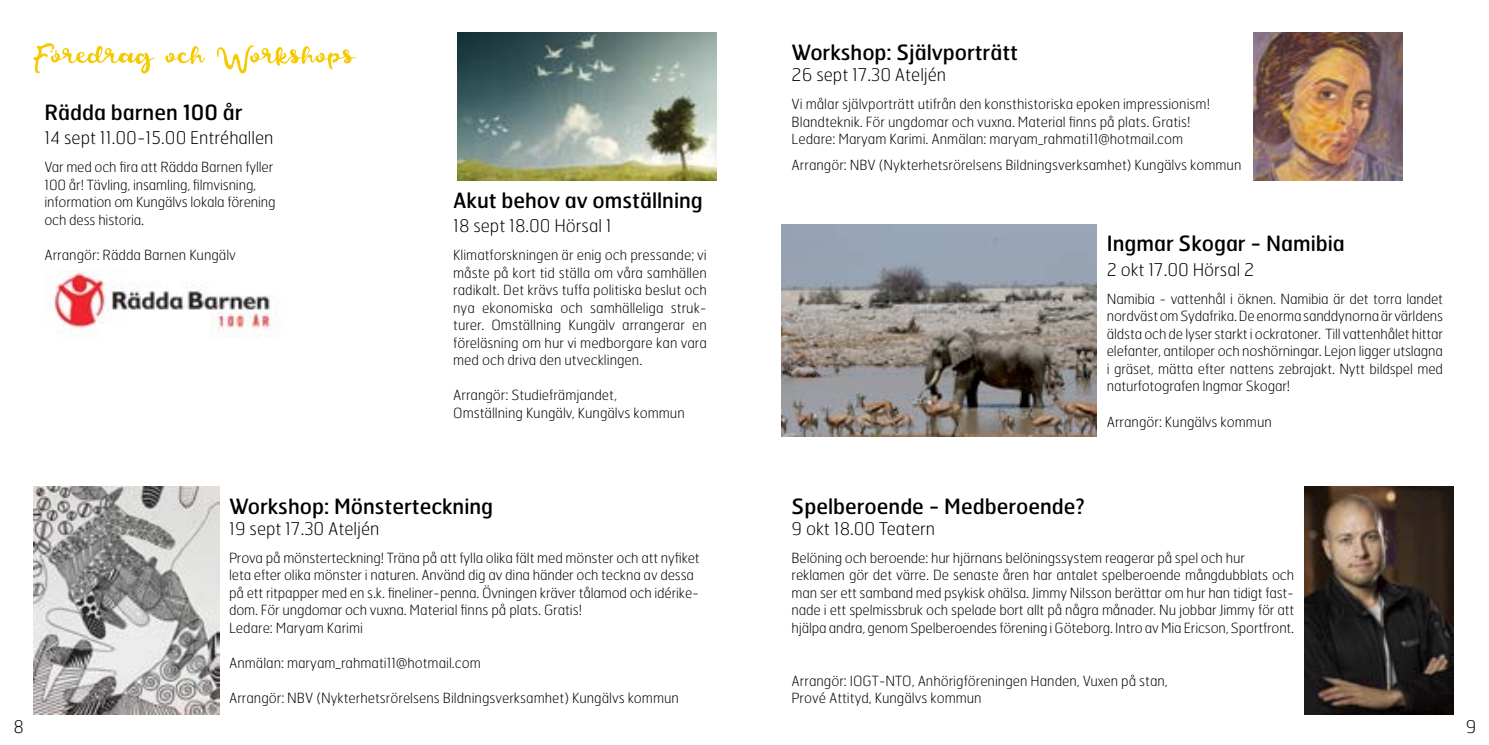
<style>
.page{position:relative;width:1489px;height:745px;background:#fff}
.page>*{position:absolute;margin:0;border:0;box-sizing:border-box;transform-origin:0 0}
.t1{font:61.25px "Beautify Script";color:#f5ca00}
.t2{font:21px "Hermes";color:#000}
.t3{font:100 17.5px "Hermes";color:#000}
.t4{font:100 14px/17.5px "Hermes";letter-spacing:-.01em;color:#000}
</style>
<div class="page">
<img style="left:1304px;top:486px;width:148px;height:228px">
<img style="left:781px;top:224px;width:315px;height:212px">
<img style="left:46px;top:269px;width:232px;height:69px">
<img style="left:33px;top:486px;width:186px;height:227px">
<img style="left:458px;top:33px;width:258px;height:147px">
<img style="left:1253px;top:33px;width:148px;height:147px">
<h1 class="t1" style="left:33px;top:29px;width:323px">Föredrag och Workshops</h1>
<h2 class="t2" style="left:44px;top:98px;width:199px">Rädda barnen 100 år</h2>
<p class="t3" style="left:44px;top:127px;width:231px">14 sept 11.00-15.00 Entréhallen</p>
<p class="t4" style="left:44px;top:158px;width:233px">Var med och fira att Rädda Barnen fyller 100 år! Tävling, insamling, filmvisning, information om Kungälvs lokala förening och dess historia.</p>
<p class="t4" style="left:44px;top:245px;width:193px">Arrangör: Rädda Barnen Kungälv</p>
<h2 class="t2" style="left:453px;top:186px;width:251px">Akut behov av omställning</h2>
<p class="t3" style="left:453px;top:214px;width:160px">18 sept 18.00 Hörsal 1</p>
<p class="t4" style="left:453px;top:246px;width:255px;text-align:justify">Klimatforskningen är enig och pressande; vi måste på kort tid ställa om våra samhällen radikalt. Det krävs tuffa politiska beslut och nya ekonomiska och samhälleliga struk&shy;turer. Omställning Kungälv arrangerar en föreläsning om hur vi medborgare kan vara med och driva den utvecklingen.</p>
<p class="t4" style="left:453px;top:386px;width:233px">Arrangör: Studiefrämjandet,<br>Omställning Kungälv, Kungälvs kommun</p>
<h2 class="t2" style="left:229px;top:492px;width:265px">Workshop: Mönsterteckning</h2>
<p class="t3" style="left:229px;top:517px;width:152px">19 sept 17.30 Ateljén</p>
<p class="t4" style="left:229px;top:548px;width:472px">Prova på mönsterteckning! Träna på att fylla olika fält med mönster och att nyfiket leta efter olika mönster i naturen. Använd dig av dina händer och teckna av dessa på ett ritpapper med en s.k. fineliner-penna. Övningen kräver tålamod och idérike&shy;dom. För ungdomar och vuxna. Material finns på plats. Gratis!<br>Ledare: Maryam Karimi</p>
<p class="t4" style="left:229px;top:653px;width:253px">Anmälan: maryam_rahmati11@hotmail.com</p>
<p class="t4" style="left:229px;top:688px;width:451px">Arrangör: NBV (Nykterhetsrörelsens Bildningsverksamhet) Kungälvs kommun</p>
<h2 class="t2" style="left:791px;top:39px;width:228px">Workshop: Självporträtt</h2>
<p class="t3" style="left:791px;top:64px;width:156px">26 sept 17.30 Ateljén</p>
<p class="t4" style="left:791px;top:95px;width:420px">Vi målar självporträtt utifrån den konsthistoriska epoken impressionism!<br>Blandteknik. För ungdomar och vuxna. Material finns på plats. Gratis!<br>Ledare: Maryam Karimi. Anmälan: maryam_rahmati11@hotmail.com</p>
<p class="t4" style="left:791px;top:156px;width:451px">Arrangör: NBV (Nykterhetsrörelsens Bildningsverksamhet) Kungälvs kommun</p>
<h2 class="t2" style="left:1106px;top:230px;width:239px">Ingmar Skogar - Namibia</h2>
<p class="t3" style="left:1106px;top:258px;width:149px">2 okt 17.00 Hörsal 2</p>
<p class="t4" style="left:1106px;top:289px;width:338px;text-align:justify">Namibia - vattenhål i öknen. Namibia är det torra landet nordväst om Sydafrika. De enorma sanddynorna är världens äldsta och de lyser starkt i ockratoner. Till vattenhålet hittar elefanter, antiloper och noshörningar. Lejon ligger utslagna i gräset, mätta efter nattens zebrajakt. Nytt bildspel med naturfotografen Ingmar Skogar!</p>
<p class="t4" style="left:1106px;top:412px;width:166px">Arrangör: Kungälvs kommun</p>
<h2 class="t2" style="left:791px;top:492px;width:295px">Spelberoende - Medberoende?</h2>
<p class="t3" style="left:791px;top:517px;width:145px">9 okt 18.00 Teatern</p>
<p class="t4" style="left:791px;top:548px;width:504px">Belöning och beroende: hur hjärnans belöningssystem reagerar på spel och hur reklamen gör det värre. De senaste åren har antalet spelberoende mångdubblats och man ser ett samband med psykisk ohälsa. Jimmy Nilsson berättar om hur han tidigt fast&shy;nade i ett spelmissbruk och spelade bort allt på några månader. Nu jobbar Jimmy för att hjälpa andra, genom Spelberoendes förening i Göteborg. Intro av Mia Ericson, Sportfront.</p>
<p class="t4" style="left:791px;top:670px;width:378px">Arrangör: IOGT-NTO, Anhörigföreningen Handen, Vuxen på stan,<br>Prové Attityd, Kungälvs kommun</p>
<p class="t3" style="left:14px;top:715px;width:12px">8</p>
<p class="t3" style="left:1465px;top:715px;width:12px">9</p>
</div>
